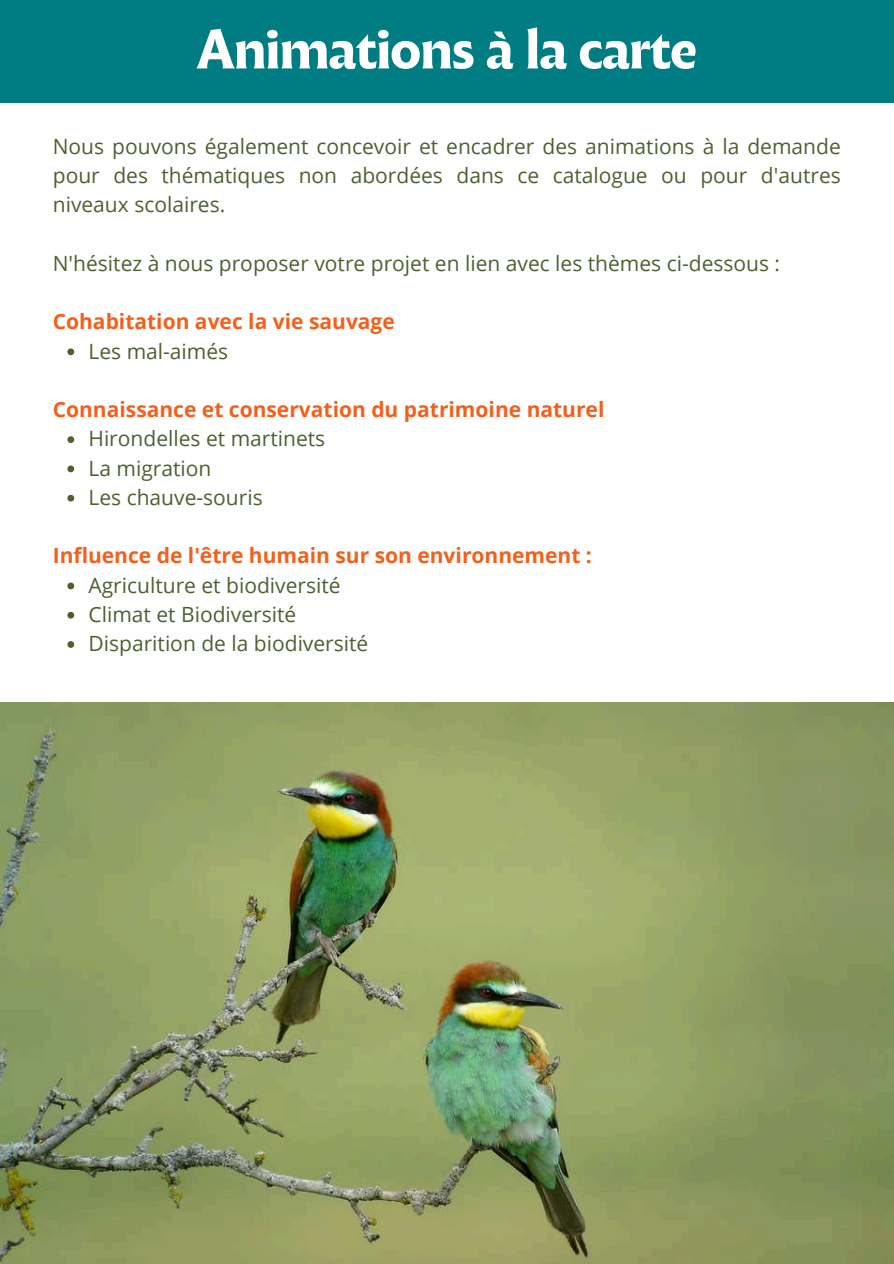
<style>
.page{position:relative;width:894px;height:1264px;background:#fff}
.page>*{position:absolute;margin:0;border:0;box-sizing:border-box;transform-origin:0 0}
.t1{font:700 54px "Malik";letter-spacing:-.025em;color:#fff}
.t2{font:21px/29.2px "Open Sans";color:#4e6030}
.t3{font:700 21px "Open Sans";color:#f4601b}
</style>
<div class="page">
<svg style="left:67px;top:348px;width:7px;height:7px"></svg>
<svg style="left:67px;top:436px;width:7px;height:7px"></svg>
<svg style="left:67px;top:465px;width:7px;height:7px"></svg>
<svg style="left:67px;top:495px;width:7px;height:6px"></svg>
<svg style="left:67px;top:582px;width:7px;height:7px"></svg>
<svg style="left:67px;top:612px;width:7px;height:6px"></svg>
<svg style="left:67px;top:641px;width:7px;height:7px"></svg>
<div style="left:0;top:0;width:893px;height:103px;background:#007d82"></div>
<img style="left:0;top:702px;width:892px;height:561px">
<h1 class="t1" style="left:196px;top:28px;width:502px">Animations à la carte</h1>
<p class="t2" style="left:53px;top:131px;width:789px;text-align:justify">Nous pouvons également concevoir et encadrer des animations à la demande pour des thématiques non abordées dans ce catalogue ou pour d'autres niveaux scolaires.</p>
<p class="t2" style="left:53px;top:248px;width:728px">N'hésitez à nous proposer votre projet en lien avec les thèmes ci-dessous :</p>
<p class="t3" style="left:53px;top:307px;width:343px">Cohabitation avec la vie sauvage</p>
<p class="t2" style="left:88px;top:336px;width:141px">Les mal-aimés</p>
<p class="t3" style="left:53px;top:395px;width:553px">Connaissance et conservation du patrimoine naturel</p>
<p class="t2" style="left:88px;top:423px;width:238px">Hirondelles et martinets<br>La migration<br>Les chauve-souris</p>
<p class="t3" style="left:53px;top:541px;width:540px">Influence de l'être humain sur son environnement :</p>
<p class="t2" style="left:88px;top:570px;width:281px">Agriculture et biodiversité<br>Climat et Biodiversité<br>Disparition de la biodiversité</p>
</div>
